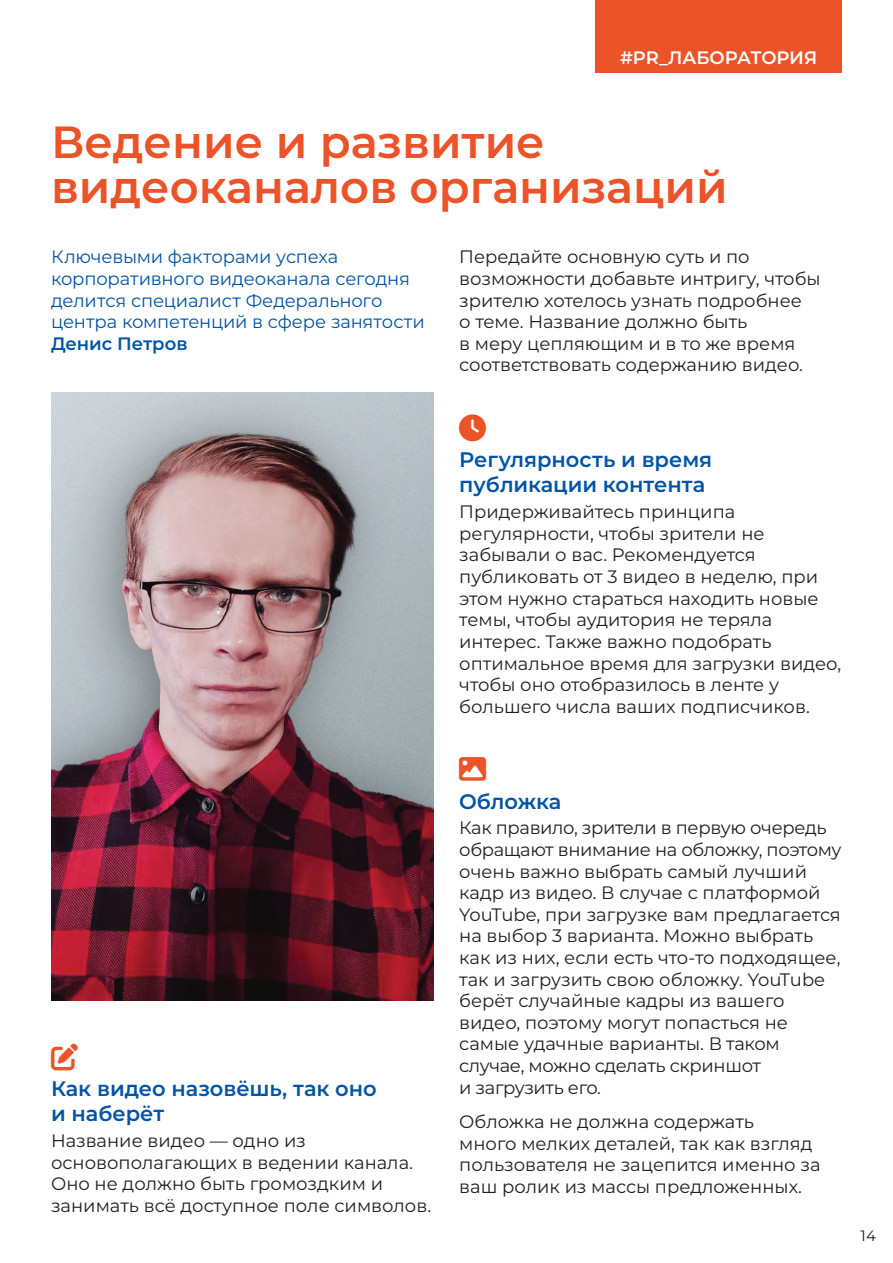
<style>
.page{position:relative;width:893px;height:1263px;background:#fff}
.page>*{position:absolute;margin:0;border:0;box-sizing:border-box;transform-origin:0 0}
.t1{font:600 45px/45px "Montserrat";color:#ec5328}
.t2{font:600 21px/25.2px "Montserrat";letter-spacing:-.005em;color:#0154a6}
.t3{font:18px/21.6px "Montserrat";color:#231f20}
.t4{font:18px/21.6px "Montserrat";letter-spacing:-.01em;color:#0154a6}
.t5{font:600 18px "Montserrat";color:#fff}
.t6{font:600 18px "Montserrat";letter-spacing:-.005em;color:#0154a6}
.t7{font:15px "Montserrat";color:#231f20}
</style>
<div class="page">
<div style="left:595px;top:0;width:247px;height:72px;background:#ec5328"></div>
<img style="left:51px;top:392px;width:383px;height:608px">
<p class="t5" style="left:620px;top:45px;width:199px">#PR_ЛАБОРАТОРИЯ</p>
<h1 class="t1" style="left:51px;top:119px;width:678px">Ведение и развитие видеоканалов организаций</h1>
<p class="t4" style="left:51px;top:246px;width:375px">Ключевыми факторами успеха корпоративного видеоканала сегодня делится специалист Федерального центра компетенций в сфере занятости</p>
<p class="t6" style="left:51px;top:331px;width:138px">Денис Петров</p>
<p class="t3" style="left:459px;top:246px;width:363px">Передайте основную суть и по возможности добавьте интригу, чтобы зрителю хотелось узнать подробнее<br>о теме. Название должно быть<br>в меру цепляющим и в то же время соответствовать содержанию видео.</p>
<p class="t2" style="left:459px;top:447px;width:254px">Регулярность и время публикации контента</p>
<p class="t3" style="left:459px;top:501px;width:383px">Придерживайтесь принципа регулярности, чтобы зрители не забывали о вас. Рекомендуется публиковать от 3 видео в неделю, при этом нужно стараться находить новые темы, чтобы аудитория не теряла интерес. Также важно подобрать оптимальное время для загрузки видео, чтобы оно отобразилось в ленте у большего числа ваших подписчиков.</p>
<p class="t2" style="left:51px;top:1075px;width:327px">Как видео назовёшь, так оно и наберёт</p>
<p class="t3" style="left:51px;top:1129px;width:382px">Название видео — одно из основополагающих в ведении канала.<br>Оно не должно быть громоздким и занимать всё доступное поле символов.</p>
<p class="t2" style="left:459px;top:788px;width:104px">Обложка</p>
<p class="t3" style="left:459px;top:817px;width:384px">Как правило, зрители в первую очередь обращают внимание на обложку, поэтому очень важно выбрать самый лучший кадр из видео. В случае с платформой YouTube, при загрузке вам предлагается на выбор 3 варианта. Можно выбрать как из них, если есть что-то подходящее, так и загрузить свою обложку. YouTube берёт случайные кадры из вашего видео, поэтому могут попасться не самые удачные варианты. В таком случае, можно сделать скриншот<br>и загрузить его.</p>
<p class="t3" style="left:459px;top:1110px;width:363px">Обложка не должна содержать<br>много мелких деталей, так как взгляд пользователя не зацепится именно за ваш ролик из массы предложенных.</p>
<p class="t7" style="left:861px;top:1226px;width:17px">14</p>
</div>
